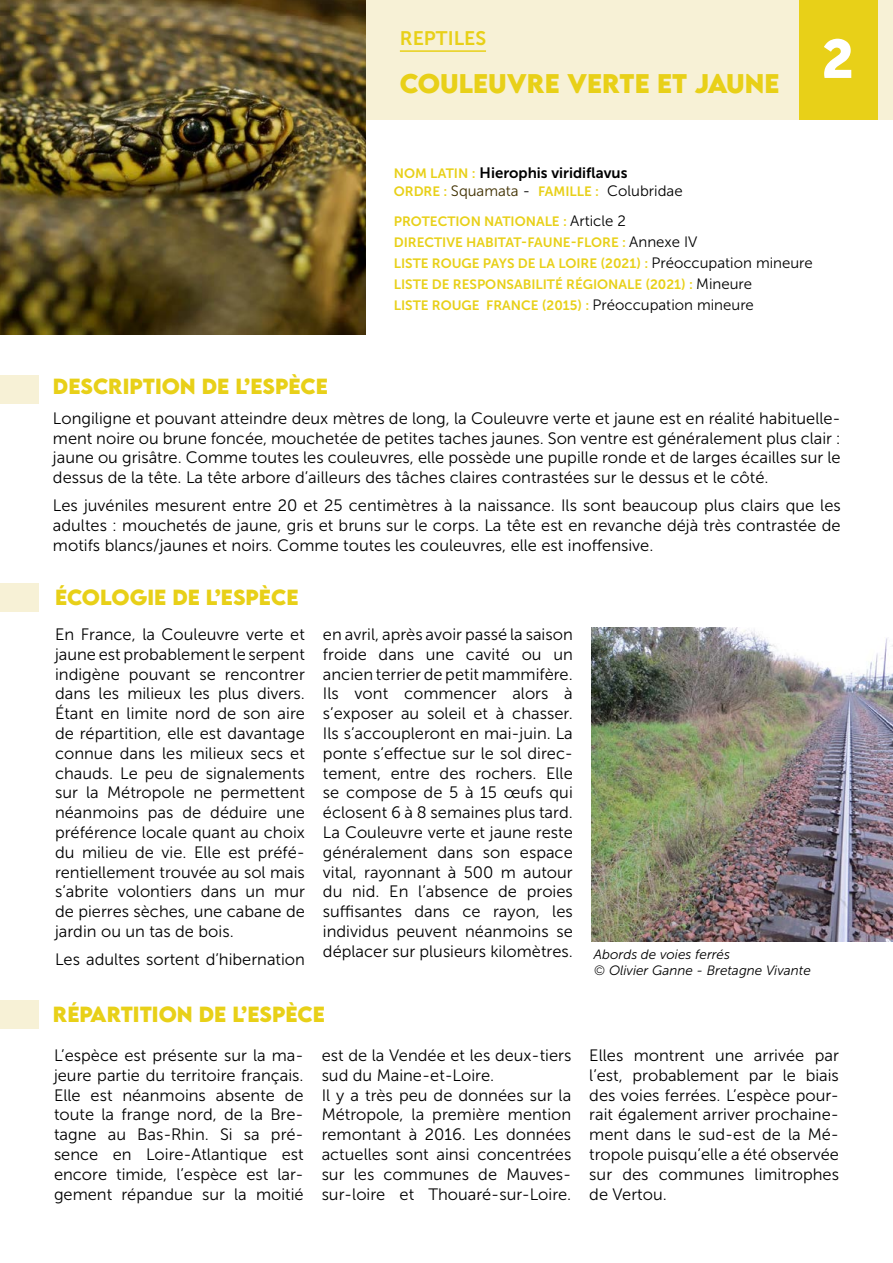
<style>
.page{position:relative;width:893px;height:1263px;background:#fff}
.page>*{position:absolute;margin:0;border:0;box-sizing:border-box;transform-origin:0 0}
.t1{font:54px "Museo Sans 900";color:#fff}
.t2{font:700 24px "LEMONMILK";color:#e8d018}
.t3{font:700 19.5px "LEMONMILK";color:#e8d018}
.t4{font:19.5px "Museo Sans 700";color:#e8d018}
.t5{font:16.5px/19.8px "Museo Sans 300";color:#000;text-align:justify}
.t6{font:15px "Museo Sans 700";color:#000}
.t7{font:13.5px/21px "Museo Sans 700";color:#e8d018}
.t8{font:italic 13.5px/16.2px "Museo Sans 300";color:#000}
.s1{font-size:13.5px;color:#e8d018}
.s2{font-family:"Museo Sans 300";font-size:15px;color:#403001}
.s3{font-family:"Museo Sans 300";font-size:15px;color:#000}
.s4{font-family:"Museo Sans 100"}
</style>
<div class="page">
<div style="left:255px;top:0;width:638px;height:119px;background:#f7f1d6"></div>
<div style="left:0;top:584px;width:38px;height:28px;background:#f7f1d6"></div>
<div style="left:0;top:1001px;width:38px;height:28px;background:#f7f1d6"></div>
<div style="left:0;top:375px;width:38px;height:28px;background:#f7f1d6"></div>
<img style="left:591px;top:627px;width:302px;height:315px">
<img style="left:0;top:0;width:366px;height:335px">
<div style="left:799px;top:0;width:79px;height:119px;background:#e8d018"></div>
<hr style="left:400px;top:50px;width:86px;height:2px;background:#e8d018">
<p class="t3" style="left:53px;top:373px;width:277px">DESCRIPTION DE L’ESPÈCE</p>
<p class="t4" style="left:400px;top:28px;width:88px">REPTILES</p>
<h2 class="t2" style="left:400px;top:68px;width:381px">COULEUVRE VERTE ET JAUNE</h2>
<h1 class="t1" style="left:821px;top:28px;width:34px">2</h1>
<p class="t6" style="left:394px;top:164px;width:235px"><span class="s1">NOM LATIN :</span> Hierophis viridiflavus</p>
<p class="t7" style="left:394px;top:181px;width:290px">ORDRE : <span class="s2">Squamata</span> <span class="s3">-</span> FAMILLE : <span class="s3">Colubridae</span></p>
<p class="t7" style="left:394px;top:211px;width:420px">PROTECTION NATIONALE : <span class="s3">Article 2<br></span>DIRECTIVE HABITAT-FAUNE-FLORE : <span class="s3">Annexe IV<br></span>LISTE ROUGE PAYS DE LA LOIRE (2021) : <span class="s3">Préoccupation mineure </span>LISTE DE RESPONSABILITÉ RÉGIONALE (2021) : <span class="s3">Mineure<br></span>LISTE ROUGE FRANCE (2015) : <span class="s3">Préoccupation mineure</span></p>
<p class="t5" style="left:53px;top:408px;width:789px">Longiligne et pouvant atteindre deux mètres de long, la Couleuvre verte et jaune est en réalité habituelle&shy;ment noire ou brune foncée, mouchetée de petites taches jaunes. Son ventre est généralement plus clair : jaune ou grisâtre. Comme toutes les couleuvres, elle possède une pupille ronde et de larges écailles sur le dessus de la tête. La tête arbore d’ailleurs des tâches claires contrastées sur le dessus et le côté.</p>
<p class="t5" style="left:53px;top:496px;width:789px">Les juvéniles mesurent entre 20 et 25 centimètres à la naissance. Ils sont beaucoup plus clairs que les adultes : mouchetés de jaune, gris et bruns sur le corps. La tête est en revanche déjà très contrastée de motifs blancs/jaunes et noirs. Comme toutes les couleuvres, elle est inoffensive.</p>
<p class="t3" style="left:55px;top:584px;width:245px">ÉCOLOGIE DE L’ESPÈCE</p>
<p class="t5" style="left:55px;top:624px;width:251px">En France, la Couleuvre verte et jaune est probablement le serpent indigène pouvant se rencontrer dans les milieux les plus divers.<br>Étant en limite nord de son aire de répartition, elle est davantage connue dans les milieux secs et chauds. Le peu de signalements sur la Métropole ne permettent néanmoins pas de déduire une préférence locale quant au choix du milieu de vie. Elle est préfé&shy;rentiellement trouvée au sol mais s’abrite volontiers dans un mur de pierres sèches, une cabane de jardin ou un tas de bois.</p>
<p class="t5" style="left:55px;top:950px;width:251px">Les adultes sortent d’hibernation</p>
<p class="t5" style="left:323px;top:624px;width:251px">en avril, après avoir passé la saison froide dans une cavité ou un ancien terrier de petit mammifère.<br>Ils vont commencer alors à s’exposer au soleil et à chasser.<br>Ils s’accoupleront en mai-juin. La ponte s’effectue sur le sol direc&shy;tement, entre des rochers. Elle se compose de 5 à 15 œufs qui éclosent 6 à 8 semaines plus tard.<br>La Couleuvre verte et jaune reste généralement dans son espace vital, rayonnant à 500 m autour du nid. En l’absence de proies suffisantes dans ce rayon, les individus peuvent néanmoins se déplacer sur plusieurs kilomètres.</p>
<p class="t8" style="left:594px;top:946px;width:218px">Abords de voies ferrés<br><span class="s4">©</span> Olivier Ganne - Bretagne Vivante</p>
<p class="t3" style="left:53px;top:1001px;width:274px">RÉPARTITION DE L’ESPÈCE</p>
<p class="t5" style="left:54px;top:1045px;width:251px">L’espèce est présente sur la ma&shy;jeure partie du territoire français.<br>Elle est néanmoins absente de toute la frange nord, de la Bre&shy;tagne au Bas-Rhin. Si sa pré&shy;sence en Loire-Atlantique est encore timide, l’espèce est lar&shy;gement répandue sur la moitié</p>
<p class="t5" style="left:322px;top:1045px;width:251px;text-align:left">est de la Vendée et les deux-tiers sud du Maine-et-Loire.<br>Il y a très peu de données sur la<br>Métropole, la première mention remontant à 2016. Les données actuelles sont ainsi concentrées sur les communes de Mauves&shy;sur-loire et Thouaré-sur-Loire.</p>
<p class="t5" style="left:589px;top:1045px;width:251px">Elles montrent une arrivée par l’est, probablement par le biais des voies ferrées. L’espèce pour&shy;rait également arriver prochaine&shy;ment dans le sud-est de la Mé&shy;tropole puisqu’elle a été observée sur des communes limitrophes de Vertou.</p>
</div>
